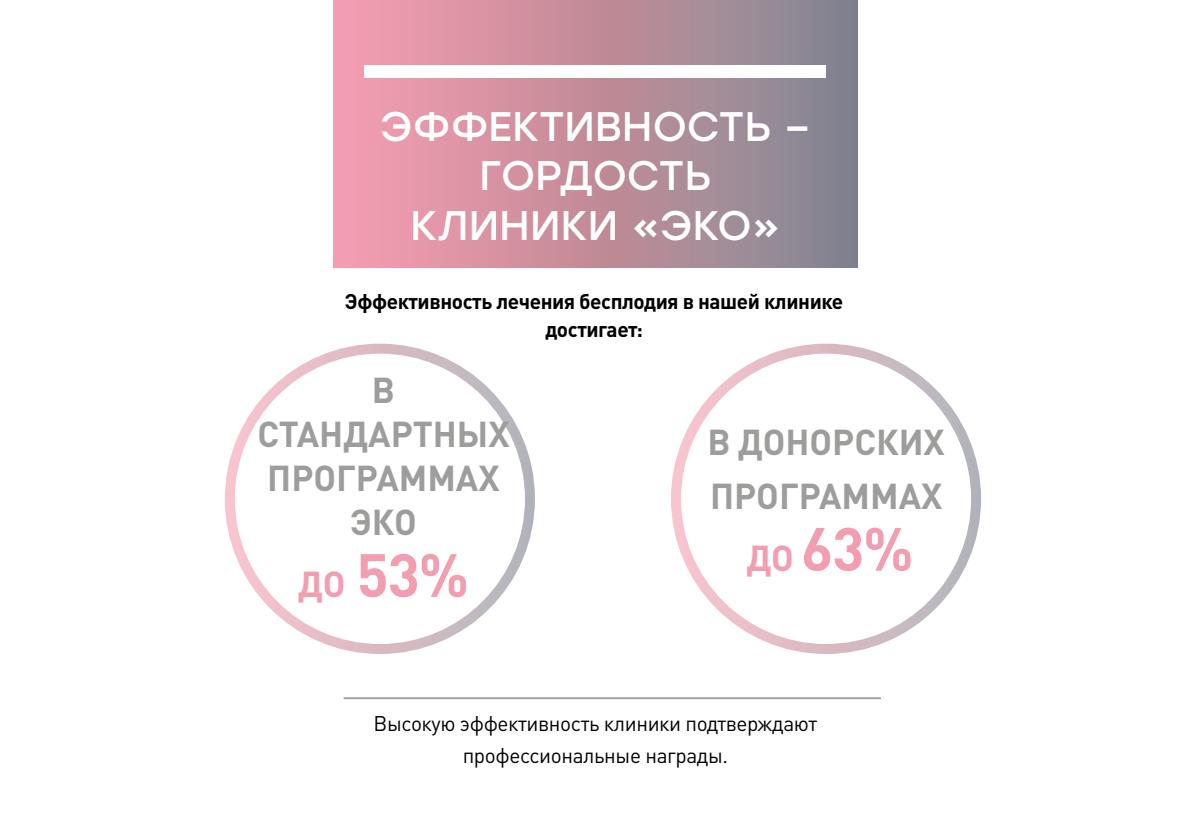
<style>
.page{position:relative;width:1191px;height:840px;background:#fff}
.page>*{position:absolute;margin:0;border:0;box-sizing:border-box;transform-origin:0 0}
.t1{font:700 60px "DIN Pro";color:#f39db0}
.t2{font:41.2px/49.4px "Stolzl";color:#fff;text-align:center}
.t3{font:700 35.6px/44px "DIN Pro";color:#9d9d9c}
.t4{font:21px/32px "DIN Pro";letter-spacing:-.02em;color:#000;text-align:center}
.t5{font:700 21px/28px "DIN Pro";letter-spacing:-.02em;color:#000;text-align:center}
.s1{font-size:35.6px}
</style>
<div class="page">
<div style="left:334px;top:0;width:523px;height:267px;background:linear-gradient(to right,#fa9bad,#83848e)"></div>
<div style="left:365px;top:65px;width:461px;height:12px;background:#fff"></div>
<div style="left:225px;top:343px;width:310px;height:310px;border:10px solid #fff;border-radius:50%"></div>
<div style="left:671px;top:343px;width:310px;height:310px;border:10px solid #fff;border-radius:50%"></div>
<hr style="left:344px;top:696px;width:537px;height:2px;background:#000">
<h2 class="t2" style="left:380px;top:100px;width:432px">ЭФФЕКТИВНОСТЬ –<br>ГОРДОСТЬ<br>КЛИНИКИ «ЭКО»</h2>
<p class="t5" style="left:345px;top:284px;width:500px">Эффективность лечения бесплодия в нашей клинике достигает:</p>
<h3 class="t3" style="left:257px;top:364px;width:254px;text-align:center">В<br>СТАНДАРТНЫХ<br>ПРОГРАММАХ<br>ЭКО</h3>
<h1 class="t1" style="left:298px;top:525px;width:172px"><span class="s1">ДО</span> 53%</h1>
<h3 class="t3" style="left:707px;top:411px;width:239px;line-height:53.6px">В ДОНОРСКИХ<br>ПРОГРАММАХ</h3>
<h1 class="t1" style="left:746px;top:498px;width:168px"><span class="s1">ДО</span> 63%</h1>
<p class="t4" style="left:373px;top:704px;width:445px">Высокую эффективность клиники подтверждают профессиональные награды.</p>
</div>
